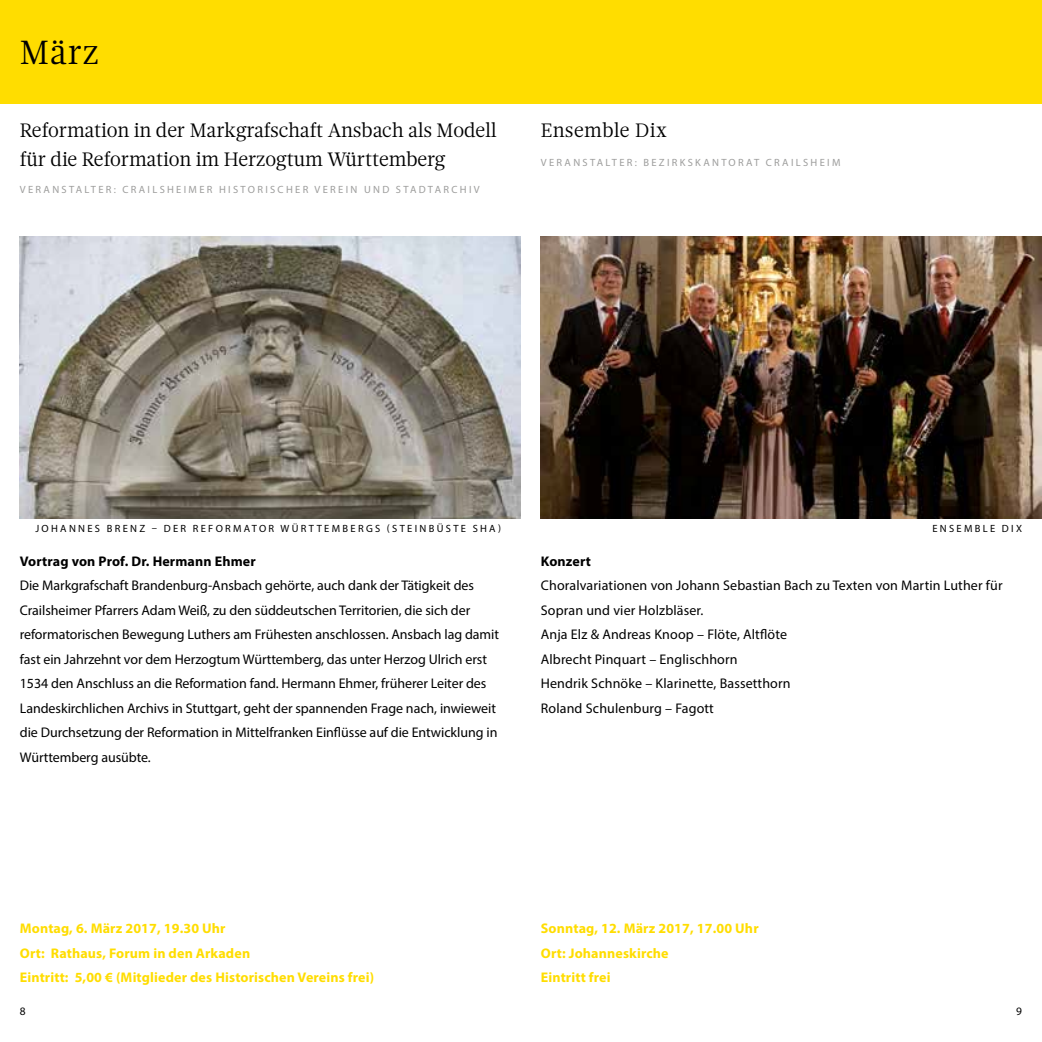
<style>
.page{position:relative;width:1042px;height:1042px;background:#fff}
.page>*{position:absolute;margin:0;border:0;box-sizing:border-box;transform-origin:0 0}
.t1{font:33.25px "Glosa Headline";color:#000}
.t2{font:19.25px/28px "Glosa Headline";color:#000}
.t3{font:19.25px "Glosa Headline";letter-spacing:.025em;color:#000}
.t4{font:14px/24.5px "Myriad Pro";letter-spacing:-.005em;color:#000}
.t5{font:700 14px/24.5px "Myriad Pro";letter-spacing:.01em;color:#fd0}
.t6{font:700 14px "Myriad Pro";letter-spacing:.01em;color:#000}
.t7{font:11.38px "Myriad Pro";color:#000}
.t8{font:10.5px "Myriad Pro";letter-spacing:.22em;color:#9d9d9c}
.t9{font:10.5px "Myriad Pro";letter-spacing:.22em;color:#000}
</style>
<div class="page">
<div style="left:0;top:0;width:1042px;height:103px;background:#fd0"></div>
<img style="left:541px;top:237px;width:501px;height:281px">
<img style="left:20px;top:237px;width:501px;height:281px">
<h1 class="t1" style="left:20px;top:31px;width:80px">März</h1>
<h2 class="t2" style="left:20px;top:117px;width:478px">Reformation in der Markgrafschaft Ansbach als Modell für die Reformation im Herzogtum Württemberg</h2>
<p class="t8" style="left:20px;top:183px;width:461px">VERANSTALTER: CRAILSHEIMER HISTORISCHER VEREIN UND STADTARCHIV</p>
<h2 class="t3" style="left:541px;top:118px;width:127px">Ensemble Dix</h2>
<p class="t8" style="left:541px;top:155px;width:301px">VERANSTALTER: BEZIRKSKANTORAT CRAILSHEIM</p>
<p class="t9" style="left:35px;top:522px;width:467px">JOHANNES BRENZ – DER REFORMATOR WÜRTTEMBERGS (STEINBÜSTE SHA)</p>
<p class="t9" style="left:932px;top:522px;width:91px">ENSEMBLE DIX</p>
<p class="t6" style="left:20px;top:552px;width:237px">Vortrag von Prof. Dr. Hermann Ehmer</p>
<p class="t4" style="left:20px;top:573px;width:481px">Die Markgrafschaft Brandenburg-Ansbach gehörte, auch dank der Tätigkeit des Crailsheimer Pfarrers Adam Weiß, zu den süddeutschen Territorien, die sich der reformatorischen Bewegung Luthers am Frühesten anschlossen. Ansbach lag damit fast ein Jahrzehnt vor dem Herzogtum Württemberg, das unter Herzog Ulrich erst 1534 den Anschluss an die Reformation fand. Hermann Ehmer, früherer Leiter des Landeskirchlichen Archivs in Stuttgart, geht der spannenden Frage nach, inwieweit die Durchsetzung der Reformation in Mittelfranken Einflüsse auf die Entwicklung in Württemberg ausübte.</p>
<p class="t6" style="left:541px;top:552px;width:52px">Konzert</p>
<p class="t4" style="left:541px;top:573px;width:463px">Choralvariationen von Johann Sebastian Bach zu Texten von Martin Luther für Sopran und vier Holzbläser.<br>Anja Elz &amp; Andreas Knoop – Flöte, Altflöte<br>Albrecht Pinquart – Englischhorn<br>Hendrik Schnöke – Klarinette, Bassetthorn<br>Roland Schulenburg – Fagott</p>
<p class="t5" style="left:20px;top:916px;width:356px">Montag, 6. März 2017, 19.30 Uhr<br>Ort: Rathaus, Forum in den Arkaden<br>Eintritt: 5,00 € (Mitglieder des Historischen Vereins frei)</p>
<p class="t5" style="left:541px;top:916px;width:219px">Sonntag, 12. März 2017, 17.00 Uhr<br>Ort: Johanneskirche<br>Eintritt frei</p>
<p class="t7" style="left:20px;top:1004px;width:7px">8</p>
<p class="t7" style="left:1016px;top:1004px;width:7px">9</p>
</div>
